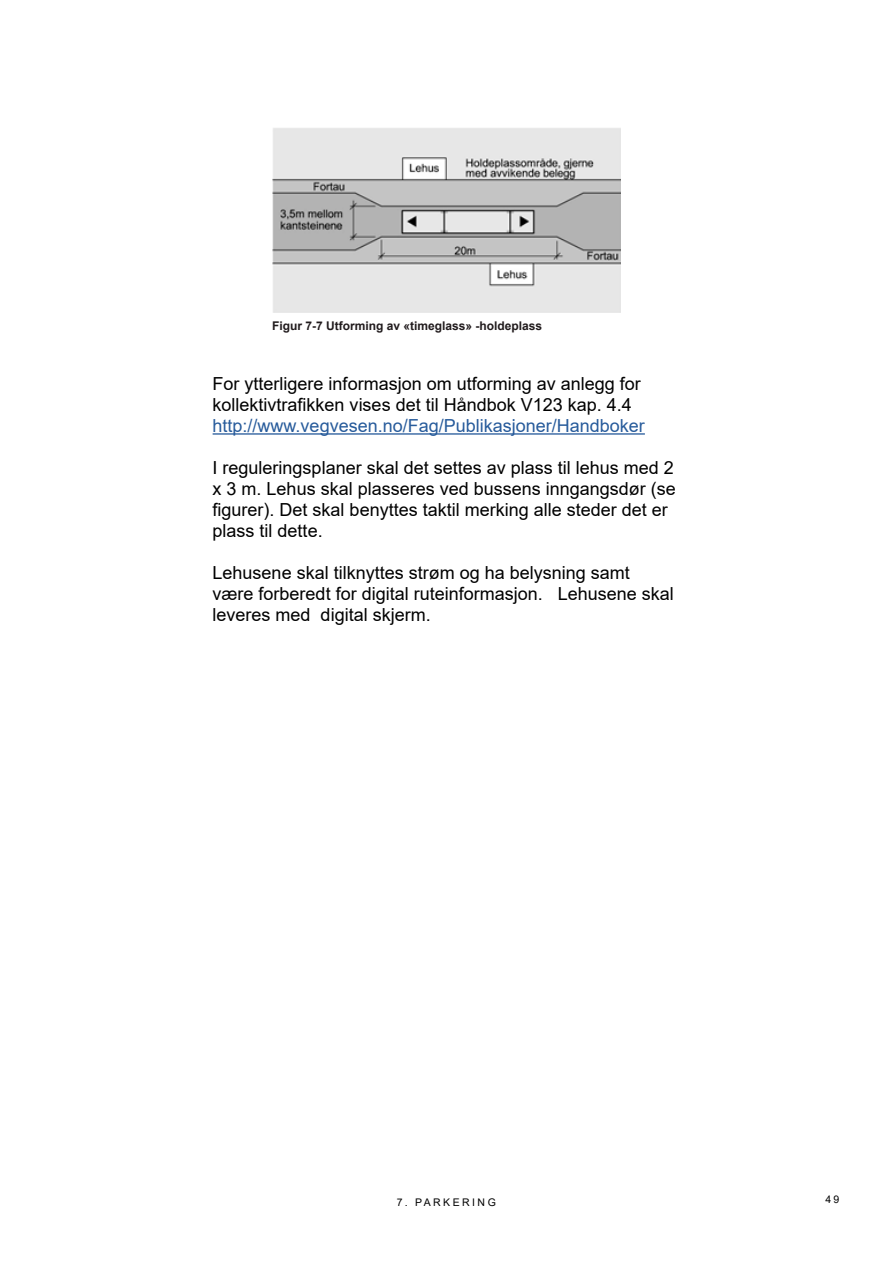
<style>
.page{position:relative;width:893px;height:1263px;background:#fff}
.page>*{position:absolute;margin:0;border:0;box-sizing:border-box;transform-origin:0 0}
.t1{font:18px/21px "Arial";color:#000}
.t2{font:18px "Arial";color:#275b9b}
.t3{font:700 12px "Arial";color:#201a1c}
.t4{font:10.5px "Arial";color:#000}
</style>
<div class="page">
<img style="left:272px;top:128px;width:349px;height:184px">
<hr style="left:213px;top:433px;width:432px;height:2px;background:#275b9b">
<p class="t3" style="left:272px;top:318px;width:272px">Figur 7-7 Utforming av «timeglass» -holdeplass</p>
<p class="t1" style="left:213px;top:373px;width:430px">For ytterligere informasjon om utforming av anlegg for kollektivtrafikken vises det til Håndbok V123 kap. 4.4</p>
<p class="t2" style="left:213px;top:413px;width:434px">http://www.vegvesen.no/Fag/Publikasjoner/Handboker</p>
<p class="t1" style="left:213px;top:457px;width:465px">I reguleringsplaner skal det settes av plass til lehus med 2 x 3 m. Lehus skal plasseres ved bussens inngangsdør (se figurer). Det skal benyttes taktil merking alle steder det er plass til dette.</p>
<p class="t1" style="left:213px;top:562px;width:463px">Lehusene skal tilknyttes strøm og ha belysning samt være forberedt for digital ruteinformasjon. Lehusene skal leveres med digital skjerm.</p>
<p class="t4" style="left:397px;top:1195px;width:37px">7. Parkering</p>
<p class="t4" style="left:825px;top:1192px;width:15px">49</p>
</div>
